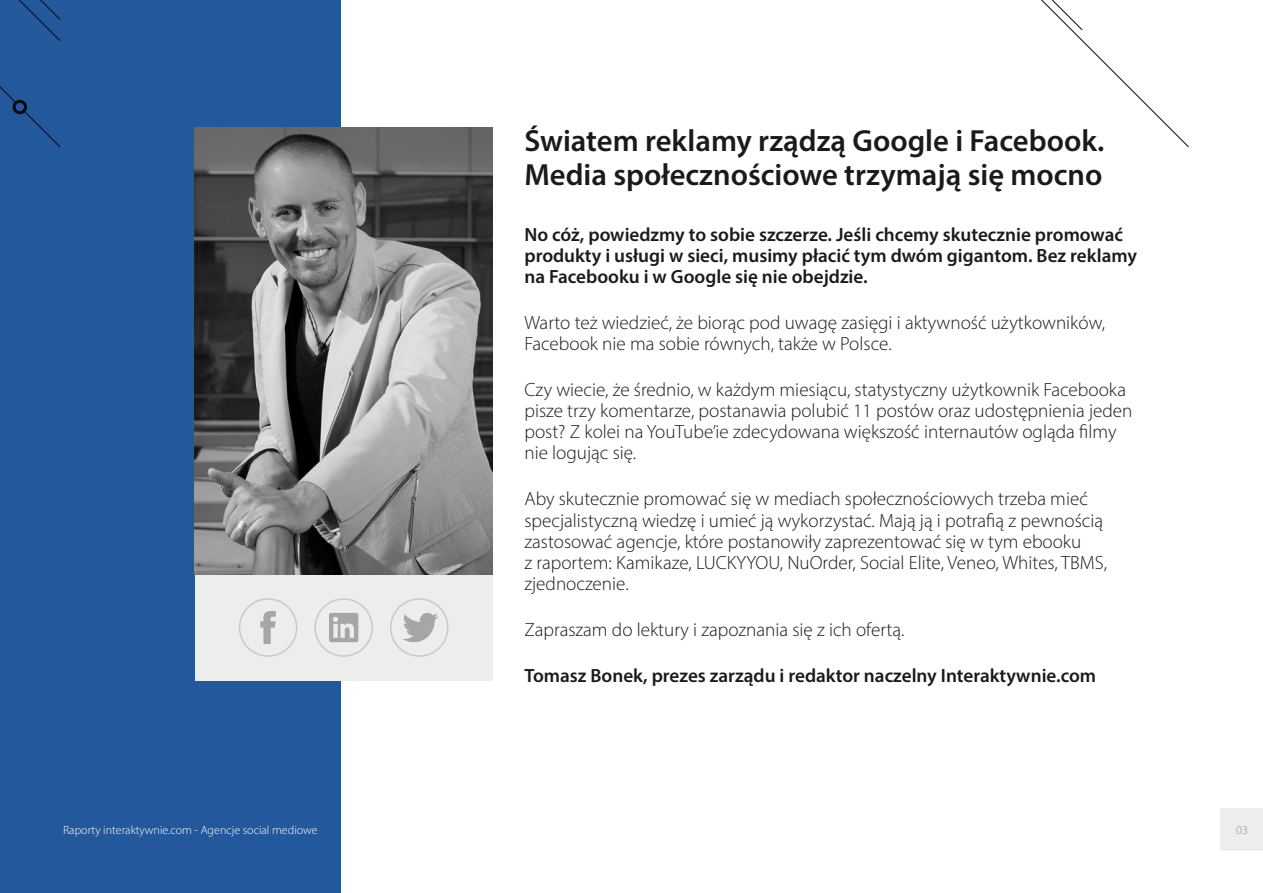
<style>
.page{position:relative;width:1263px;height:893px;background:#fff}
.page>*{position:absolute;margin:0;border:0;box-sizing:border-box;transform-origin:0 0}
.t1{font:600 30.75px/34.5px "Myriad Pro";color:#1a1a1a}
.t2{font:300 19.2px/21.1px "Myriad Pro";color:#1a1a1a}
.t3{font:600 19.2px/21.1px "Myriad Pro";color:#1a1a1a}
.t4{font:300 12px "Myriad Pro";color:#fff}
.t5{font:300 12px "Myriad Pro";color:#929292}
</style>
<div class="page">
<div style="left:0;top:0;width:340px;height:893px;background:#23589c"></div>
<div style="left:1220px;top:809px;width:43px;height:42px;background:#ededed"></div>
<div style="left:13px;top:100px;width:14px;height:14px;border:3px solid #08090a;border-radius:50%"></div>
<svg style="left:1041px;top:0;width:148px;height:148px"></svg>
<svg style="left:0;top:0;width:61px;height:104px"></svg>
<svg style="left:23px;top:110px;width:38px;height:38px"></svg>
<div style="left:195px;top:574px;width:298px;height:107px;background:#ededed"></div>
<div style="left:239px;top:598px;width:58px;height:59px;border:2px solid #cac9c9;border-radius:50%"></div>
<svg style="left:260px;top:611px;width:16px;height:33px"></svg>
<div style="left:390px;top:598px;width:59px;height:59px;border:2px solid #cac9c9;border-radius:50%"></div>
<svg style="left:403px;top:613px;width:35px;height:29px"></svg>
<div style="left:314px;top:598px;width:59px;height:59px;border:2px solid #cac9c9;border-radius:50%"></div>
<svg style="left:329px;top:613px;width:29px;height:29px"></svg>
<img style="left:195px;top:128px;width:298px;height:446px">
<h1 class="t1" style="left:524px;top:122px;width:582px">Światem reklamy rządzą Google i Facebook.<br>Media społecznościowe trzymają się mocno</h1>
<p class="t3" style="left:524px;top:223px;width:614px">No cóż, powiedzmy to sobie szczerze. Jeśli chcemy skutecznie promować produkty i usługi w sieci, musimy płacić tym dwóm gigantom. Bez reklamy na Facebooku i w Google się nie obejdzie.</p>
<p class="t2" style="left:524px;top:312px;width:582px">Warto też wiedzieć, że biorąc pod uwagę zasięgi i aktywność użytkowników,<br>Facebook nie ma sobie równych, także w Polsce.</p>
<p class="t2" style="left:524px;top:379px;width:609px">Czy wiecie, że średnio, w każdym miesiącu, statystyczny użytkownik Facebooka pisze trzy komentarze, postanawia polubić 11 postów oraz udostępnienia jeden post? Z kolei na YouTube’ie zdecydowana większość internautów ogląda filmy nie logując się.</p>
<p class="t2" style="left:524px;top:488px;width:584px">Aby skutecznie promować się w mediach społecznościowych trzeba mieć specjalistyczną wiedzę i umieć ją wykorzystać. Mają ją i potrafią z pewnością zastosować agencje, które postanowiły zaprezentować się w tym ebooku<br>z raportem: Kamikaze, LUCKYYOU, NuOrder, Social Elite, Veneo, Whites, TBMS, zjednoczenie.</p>
<p class="t2" style="left:524px;top:619px;width:381px">Zapraszam do lektury i zapoznania się z ich ofertą.</p>
<p class="t3" style="left:524px;top:664px;width:573px">Tomasz Bonek, prezes zarządu i redaktor naczelny Interaktywnie.com</p>
<p class="t4" style="left:63px;top:823px;width:256px">Raporty interaktywnie.com - Agencje social mediowe</p>
<p class="t5" style="left:1236px;top:823px;width:13px">03</p>
</div>
